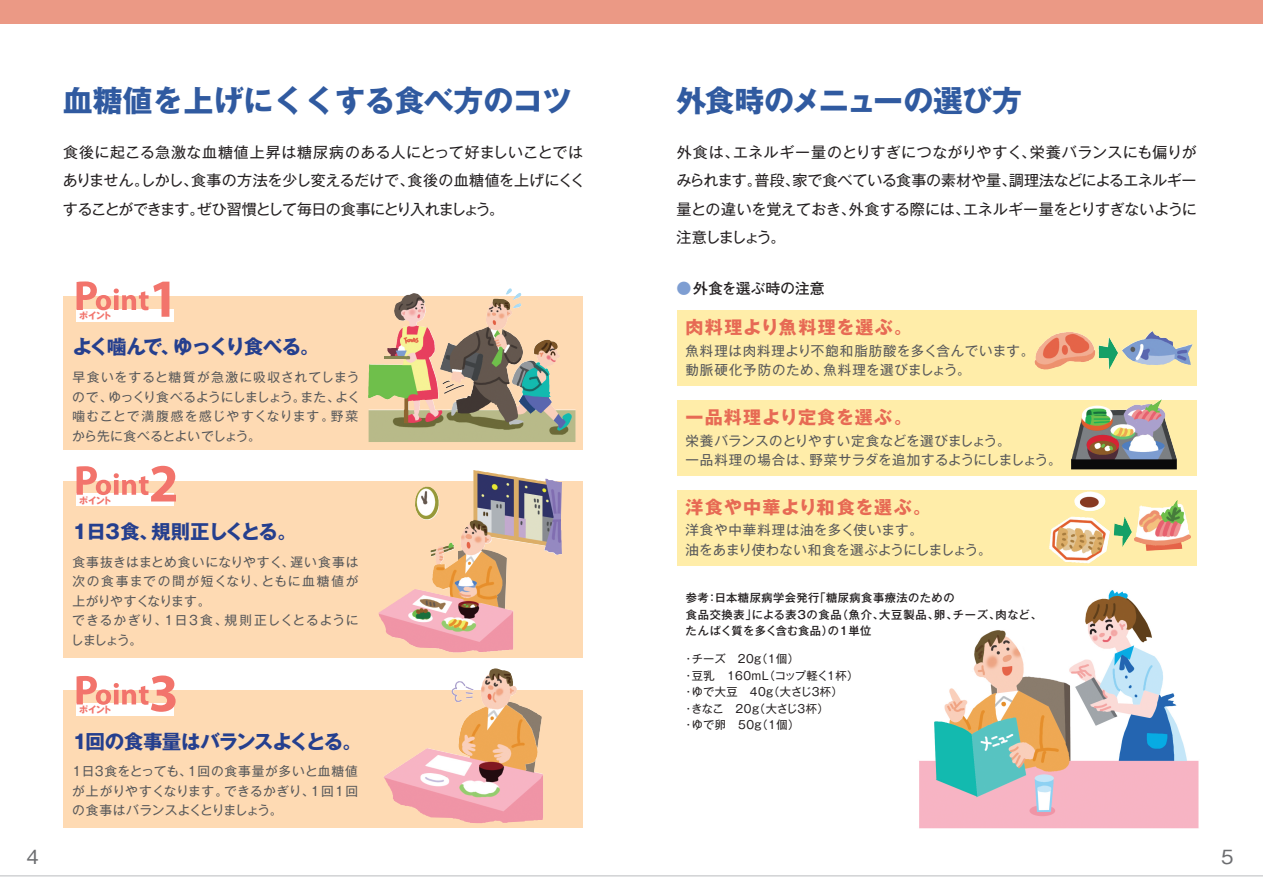
<style>
.page{position:relative;width:1263px;height:893px;background:#fff}
.page>*{position:absolute;margin:0;border:0;box-sizing:border-box;transform-origin:0 0}
.t1{font:700 30px "Gothic MB101 Pro";letter-spacing:-.005em;color:#305aa0}
.t2{font:700 30px "Gothic MB101 Pro";letter-spacing:-.03em;color:#305aa0}
.t3{font:700 19.5px "Gothic MB101 Pro";letter-spacing:-.06em;color:#253f8e}
.t4{font:700 19.5px "Gothic MB101 Pro";letter-spacing:-.035em;color:#253f8e}
.t5{font:500 19.5px "Gothic BBB Pro";color:#6c6d70}
.t6{font:700 18px "Gothic MB101 Pro";letter-spacing:.07em;color:#e76a54}
.t7{font:15px/28.5px "Gothic MB101 Pr 5";letter-spacing:-.01em;color:#231f20}
.t8{font:700 15px "Futo Go B101 Pro";letter-spacing:-.02em;color:#231f20}
.t9{font:13.5px/19.5px "Gothic MB101 Pr 5";letter-spacing:.03em;color:#57585a}
.t10{font:13.5px/19.5px "Gothic MB101 Pr 5";letter-spacing:.055em;color:#57585a}
.t11{font:12.75px/19.5px "Gothic MB101 Pr 5";letter-spacing:.035em;color:#57585a}
.t12{font:12.75px/19.5px "Gothic MB101 Pr 5";letter-spacing:.055em;color:#57585a}
.t13{font:500 11.25px/16.5px "Gothic MB101 Pr 5";letter-spacing:.04em;color:#231f20}
.t14{font:11.25px/16.5px "Gothic MB101 Pr 5";letter-spacing:.04em;color:#231f20}
.t15{font:700 9px "Gothic MB101 Pro";letter-spacing:-.16em;color:#f2746c}
.s1{color:#7e9ed2}
</style>
<div class="page">
<div style="left:0;top:0;width:1263px;height:23px;background:#eb9985"></div>
<hr style="left:0;top:875px;width:1263px;height:2px;background:#d1d2d4">
<img style="left:919px;top:590px;width:280px;height:239px">
<div style="left:677px;top:311px;width:519px;height:75px;background:#ffeda9"></div>
<img style="left:1122px;top:332px;width:70px;height:33px">
<div style="left:677px;top:400px;width:519px;height:76px;background:#ffeda9"></div>
<img style="left:1071px;top:399px;width:106px;height:70px">
<div style="left:677px;top:490px;width:519px;height:76px;background:#ffeda9"></div>
<img style="left:1074px;top:491px;width:117px;height:60px">
<svg style="left:64px;top:296px;width:519px;height:154px;fill:#fedab3"></svg>
<div style="left:77px;top:309px;width:97px;height:12px;background:#fff"></div>
<svg style="left:77px;top:281px;width:92px;height:36px"></svg>
<img style="left:368px;top:288px;width:153px;height:110px">
<svg style="left:64px;top:481px;width:519px;height:177px;fill:#fedab3"></svg>
<div style="left:77px;top:494px;width:97px;height:12px;background:#fff"></div>
<svg style="left:77px;top:466px;width:99px;height:35px"></svg>
<img style="left:397px;top:521px;width:76px;height:79px">
<svg style="left:64px;top:691px;width:519px;height:137px;fill:#fedab3"></svg>
<img style="left:399px;top:669px;width:94px;height:97px">
<div style="left:77px;top:704px;width:97px;height:12px;background:#fff"></div>
<svg style="left:77px;top:675px;width:99px;height:37px"></svg>
<h1 class="t1" style="left:63px;top:76px;width:511px">血糖値を上げにくくする食べ方のコツ</h1>
<p class="t7" style="left:63px;top:136px;width:524px">食後に起こる急激な血糖値上昇は糖尿病のある人にとって好ましいことではありません。しかし、食事の方法を少し変えるだけで、食後の血糖値を上げにくくすることができます。ぜひ習慣として毎日の食事にとり入れましょう。</p>
<p class="t15" style="left:79px;top:308px;width:34px">ポイント</p>
<h2 class="t3" style="left:72px;top:331px;width:249px">よく噛んで、ゆっくり食べる。</h2>
<p class="t11" style="left:72px;top:366px;width:290px">早食いをすると糖質が急激に吸収されてしまうので、ゆっくり食べるようにしましょう。また、よく噛むことで満腹感を感じやすくなります。野菜から先に食べるとよいでしょう。</p>
<p class="t15" style="left:79px;top:493px;width:34px">ポイント</p>
<h2 class="t4" style="left:72px;top:515px;width:226px">1日3食、規則正しくとる。</h2>
<p class="t12" style="left:71px;top:551px;width:289px">食事抜きはまとめ食いになりやすく、遅い食事は次の食事までの間が短くなり、ともに血糖値が上がりやすくなります。<br>できるかぎり、１日３食、規則正しくとるようにしましょう。</p>
<p class="t15" style="left:79px;top:702px;width:34px">ポイント</p>
<h2 class="t3" style="left:72px;top:725px;width:291px">1回の食事量はバランスよくとる。</h2>
<p class="t11" style="left:70px;top:761px;width:289px;text-align:justify">１日3食をとっても、1回の食事量が多いと血糖値が上がりやすくなります。できるかぎり、１回１回の食事はバランスよくとりましょう。</p>
<h1 class="t2" style="left:676px;top:76px;width:347px">外食時のメニューの選び方</h1>
<p class="t7" style="left:676px;top:136px;width:522px;text-align:justify">外食は、エネルギー量のとりすぎにつながりやすく、栄養バランスにも偏りがみられます。普段、家で食べている食事の素材や量、調理法などによるエネルギー量との違いを覚えておき、外食する際には、エネルギー量をとりすぎないように注意しましょう。</p>
<p class="t8" style="left:676px;top:276px;width:150px"><span class="s1">●</span>外食を選ぶ時の注意</p>
<p class="t6" style="left:685px;top:312px;width:228px">肉料理より魚料理を選ぶ。</p>
<p class="t10" style="left:685px;top:340px;width:350px">魚料理は肉料理より不飽和脂肪酸を多く含んでいます。動脈硬化予防のため、魚料理を選びましょう。</p>
<p class="t6" style="left:685px;top:402px;width:228px">一品料理より定食を選ぶ。</p>
<p class="t9" style="left:685px;top:430px;width:378px">栄養バランスのとりやすい定食などを選びましょう。<br>一品料理の場合は、野菜サラダを追加するようにしましょう。</p>
<p class="t6" style="left:685px;top:492px;width:247px">洋食や中華より和食を選ぶ。</p>
<p class="t9" style="left:685px;top:519px;width:308px">洋食や中華料理は油を多く使います。<br>油をあまり使わない和食を選ぶようにしましょう。</p>
<p class="t13" style="left:686px;top:589px;width:358px">参考：日本糖尿病学会発行「糖尿病食事療法のための<br>食品交換表」による表3の食品（魚介、大豆製品、卵、チーズ、肉など、たんぱく質を多く含む食品）の1単位</p>
<p class="t14" style="left:683px;top:650px;width:177px">・チーズ　20g（1個）<br>・豆乳　160mL（コップ軽く1杯）・ゆで大豆　40g（大さじ3杯）<br>・きなこ　20g（大さじ3杯）<br>・ゆで卵　50g（1個）</p>
<h2 class="t5" style="left:27px;top:841px;width:14px">4</h2>
<h2 class="t5" style="left:1221px;top:841px;width:14px">5</h2>
</div>
